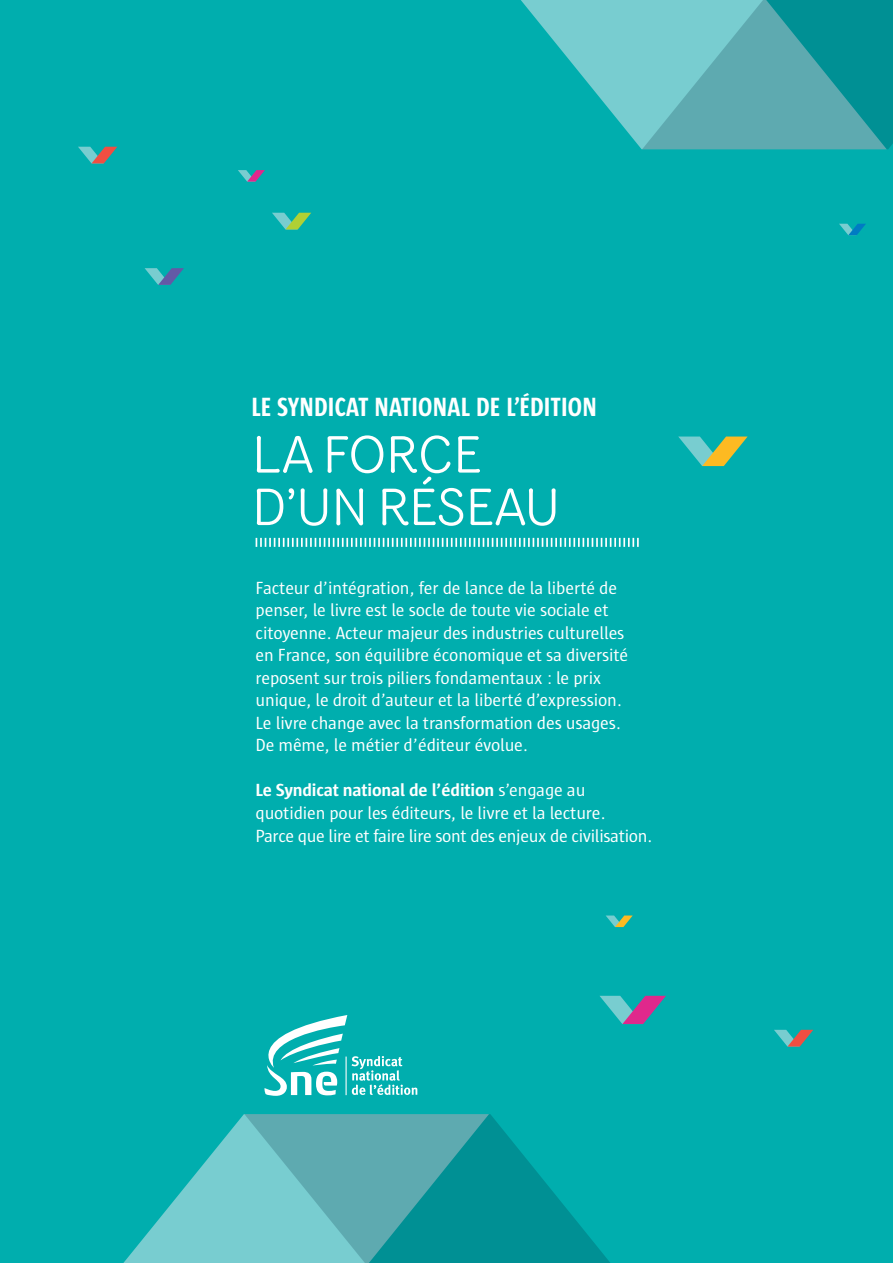
<style>
.page{position:relative;width:893px;height:1263px;background:#00aeae}
.page>*{position:absolute;margin:0;border:0;box-sizing:border-box;transform-origin:0 0}
.t1{font:51px/52.5px "Router";letter-spacing:-.025em;color:#fff}
.t2{font:700 27px "Sun Cd";letter-spacing:.04em;color:#fff}
.t3{font:18px/22.5px "Sun";letter-spacing:-.01em;color:#fff}
.s1{font-weight:700}
</style>
<div class="page">
<svg style="left:521px;top:0;width:121px;height:149px"></svg>
<svg style="left:642px;top:0;width:251px;height:149px;background:#4babb0"></svg>
<svg style="left:123px;top:1114px;width:121px;height:149px"></svg>
<svg style="left:244px;top:1114px;width:366px;height:149px"></svg>
<svg style="left:272px;top:213px;width:39px;height:16px"></svg>
<svg style="left:606px;top:915px;width:27px;height:12px"></svg>
<svg style="left:839px;top:224px;width:27px;height:11px"></svg>
<svg style="left:238px;top:170px;width:27px;height:12px"></svg>
<svg style="left:600px;top:996px;width:66px;height:28px"></svg>
<svg style="left:145px;top:268px;width:39px;height:17px"></svg>
<svg style="left:774px;top:1030px;width:39px;height:16px"></svg>
<svg style="left:78px;top:147px;width:39px;height:16px"></svg>
<svg style="left:678px;top:436px;width:70px;height:30px"></svg>
<svg style="left:264px;top:1015px;width:153px;height:81px"></svg>
<hr style="left:346px;top:1056px;width:1px;height:39px;background:#fff">
<svg style="left:256px;top:538px;width:383px;height:9px"></svg>
<h2 class="t2" style="left:251px;top:393px;width:347px">LE SYNDICAT NATIONAL DE L’ÉDITION</h2>
<h1 class="t1" style="left:251px;top:427px;width:311px">LA FORCE<br>D’UN RÉSEAU</h1>
<p class="t3" style="left:256px;top:577px;width:374px">Facteur d’intégration, fer de lance de la liberté de penser, le livre est le socle de toute vie sociale et citoyenne. Acteur majeur des industries culturelles en France, son équilibre économique et sa diversité reposent sur trois piliers fondamentaux : le prix unique, le droit d’auteur et la liberté d’expression.<br>Le livre change avec la transformation des usages.<br>De même, le métier d’éditeur évolue.</p>
<p class="t3" style="left:256px;top:779px;width:398px"><span class="s1">Le Syndicat national de l’édition</span> s’engage au quotidien pour les éditeurs, le livre et la lecture.<br>Parce que lire et faire lire sont des enjeux de civilisation.</p>
</div>
